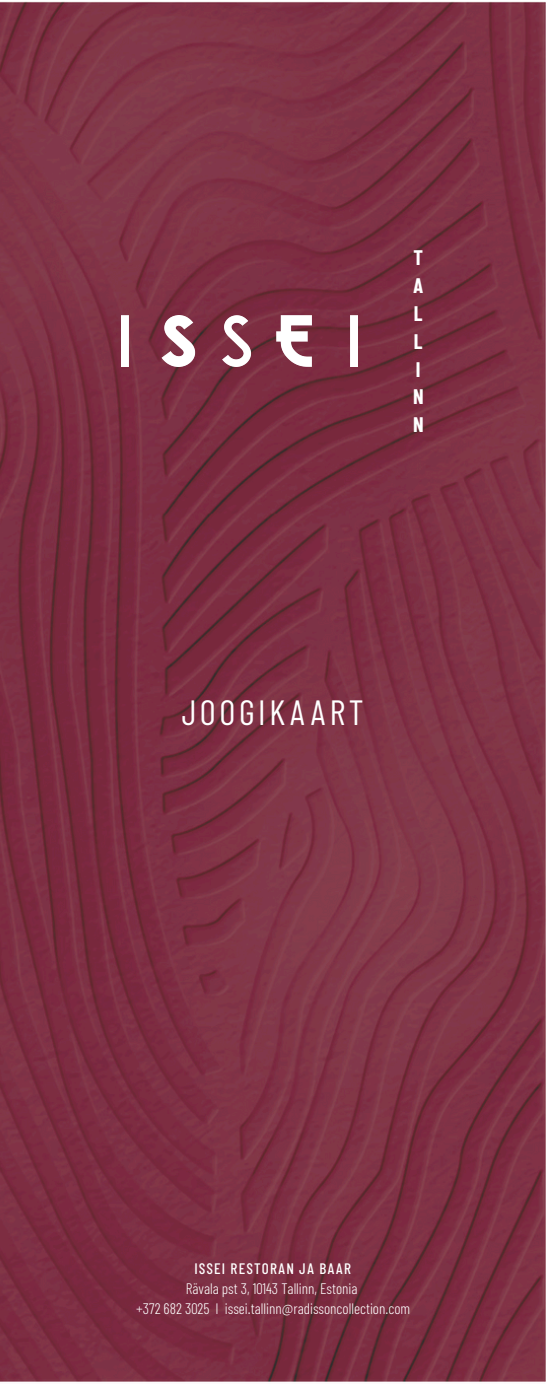
<style>
.page{position:relative;width:546px;height:1384px;background:#fff}
.page>*{position:absolute;margin:0;border:0;box-sizing:border-box;transform-origin:0 0}
.t1{font:35px "Barlow Condensed";letter-spacing:.105em;color:#fff}
.t2{font:700 20.47px/27.8px "Barlow Condensed";color:#fff}
.t3{font:300 15.22px "Barlow Condensed";color:#fff}
.t4{font:500 15.22px "Barlow Condensed";letter-spacing:.075em;color:#fff}
</style>
<div class="page">
<img style="left:0;top:1px;width:546px;height:1381px">
<img style="left:122px;top:315px;width:236px;height:51px">
<h2 class="t2" style="left:413px;top:243px;width:12px">T<br>A<br>L<br>L<br>I<br>N<br>N</h2>
<p class="t1" style="left:182px;top:690px;width:183px">JOOGIKAART</p>
<h1 class="t4" style="left:194px;top:1258px;width:158px">ISSEI RESTORAN JA BAAR</h1>
<p class="t3" style="left:186px;top:1278px;width:173px">Rävala pst 3, 10143 Tallinn, Estonia</p>
<p class="t3" style="left:136px;top:1298px;width:276px">+372 682 3025 I issei.tallinn@radissoncollection.com</p>
</div>
